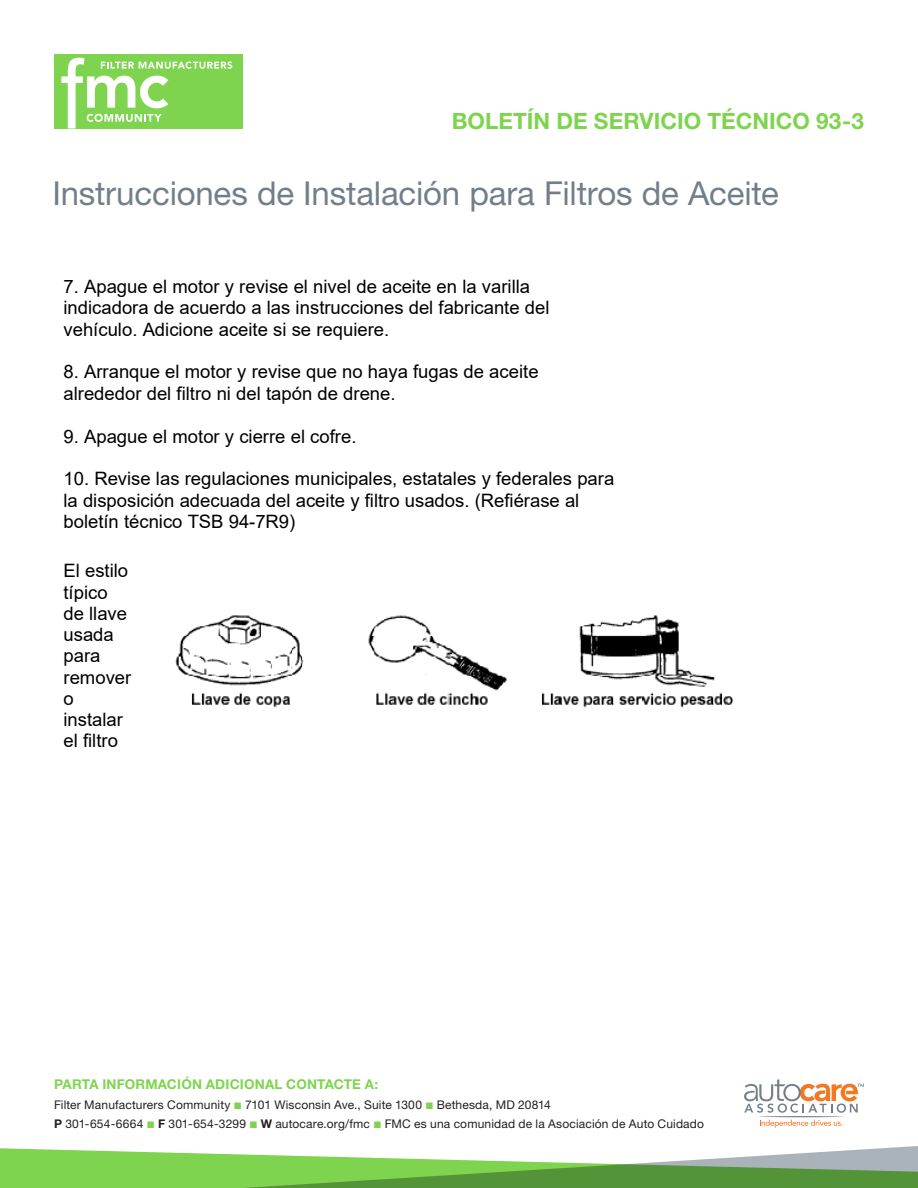
<style>
.page{position:relative;width:918px;height:1188px;background:#fff}
.page>*{position:absolute;margin:0;border:0;box-sizing:border-box;transform-origin:0 0}
.t1{font:33px "Helvetica Neue LT Std";letter-spacing:-.005em;color:#727f8a}
.body_copy{font:700 22.5px "Helvetica Neue LT Std";color:#7fd44f}
.t2{font:18.45px/21.3px "Arial";color:#000}
.subheads{font:700 13.5px "Helvetica Neue LT Std";letter-spacing:.015em;color:#7fd44f}
.subheads-2{font:12px "Helvetica Neue LT Std";letter-spacing:.015em;color:#231f20}
.s1{font-weight:700}
</style>
<div class="page">
<svg style="left:0;top:1146px;width:918px;height:42px"></svg>
<svg style="left:744px;top:1080px;width:120px;height:48px"></svg>
<div style="left:54px;top:54px;width:189px;height:75px;background:#7fd44f"></div>
<svg style="left:61px;top:58px;width:171px;height:71px"></svg>
<img style="left:175px;top:615px;width:559px;height:93px">
<p class="body_copy" style="left:452px;top:107px;width:414px">BOLETÍN DE SERVICIO TÉCNICO 93-3</p>
<p class="t1" style="left:52px;top:174px;width:728px">Instrucciones de Instalación para Filtros de Aceite</p>
<p class="t2" style="left:64px;top:276px;width:487px">7. Apague el motor y revise el nivel de aceite en la varilla indicadora de acuerdo a las instrucciones del fabricante del vehículo. Adicione aceite si se requiere.</p>
<p class="t2" style="left:64px;top:361px;width:477px">8. Arranque el motor y revise que no haya fugas de aceite alrededor del filtro ni del tapón de drene.</p>
<p class="t2" style="left:64px;top:425px;width:294px">9. Apague el motor y cierre el cofre.</p>
<p class="t2" style="left:64px;top:468px;width:552px">10. Revise las regulaciones municipales, estatales y federales para la disposición adecuada del aceite y filtro usados. (Refiérase al boletín técnico TSB 94-7R9)</p>
<p class="t2" style="left:64px;top:560px;width:69px">El estilo típico de llave usada para remover o instalar el filtro</p>
<p class="subheads" style="left:54px;top:1076px;width:326px">PARTA INFORMACIÓN ADICIONAL CONTACTE A:</p>
<p class="subheads-2" style="left:54px;top:1097px;width:498px">Filter Manufacturers Community 7101 Wisconsin Ave., Suite 1300 Bethesda, MD 20814</p>
<p class="subheads-2" style="left:54px;top:1117px;width:652px"><span class="s1">P</span> 301-654-6664 <span class="s1">F</span> 301-654-3299 <span class="s1">W</span> autocare.org/fmc FMC es una comunidad de la Asociación de Auto Cuidado</p>
</div>
